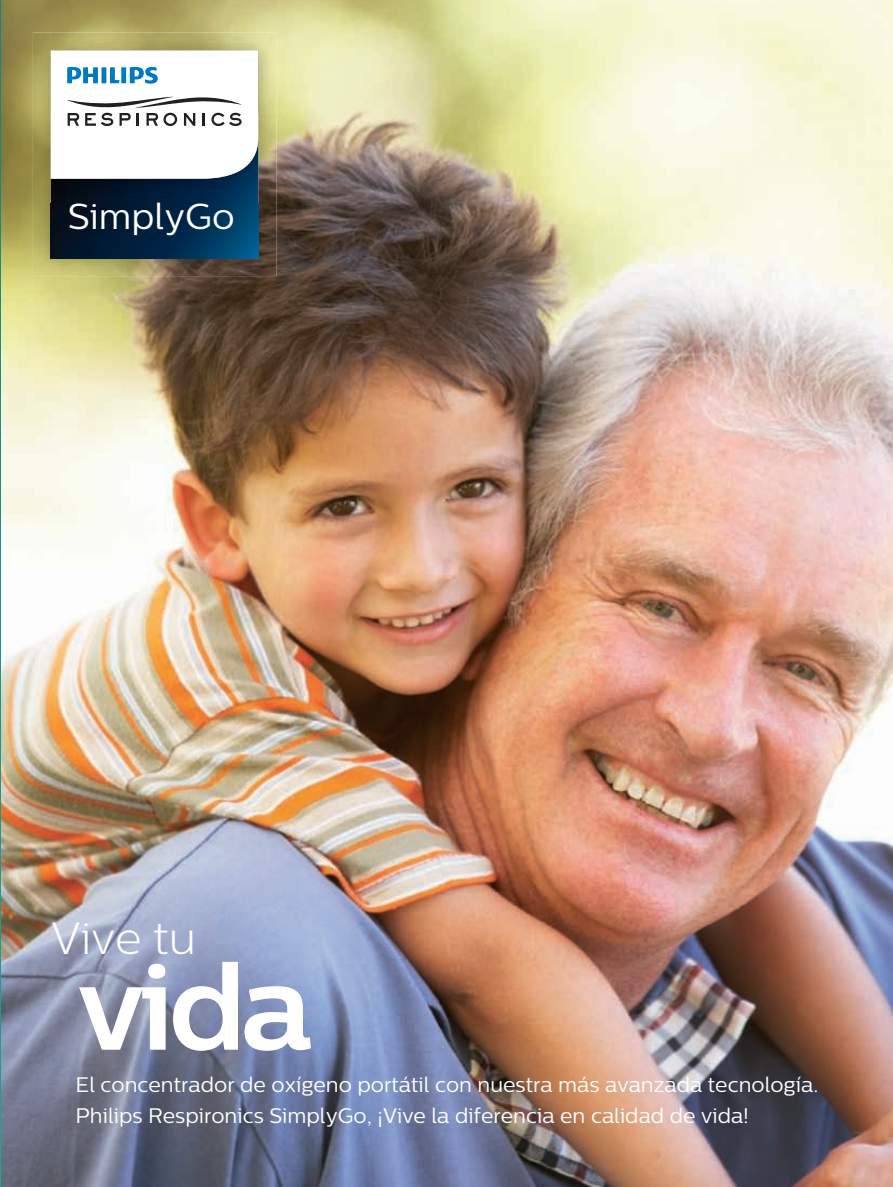
<style>
.page{position:relative;width:893px;height:1187px;background:#fff}
.page>*{position:absolute;margin:0;border:0;box-sizing:border-box;transform-origin:0 0}
.t1{font:700 120px "Centrale Sans";color:#fff}
.t2{font:300 45px "Centrale Sans";color:#fff}
.t3{font:36px "Centrale Sans";color:#fff}
.t4{font:21px/30.8px "Centrale Sans";color:#fff}
</style>
<div class="page">
<img style="left:1px;top:0;width:892px;height:1186px">
<svg style="left:0;top:1px;width:1px;height:1184px"></svg>
<img style="left:33px;top:32px;width:243px;height:244px">
<img style="left:258px;top:204px;width:1px;height:54px">
<svg style="left:51px;top:204px;width:207px;height:54px;background:#002644"></svg>
<img style="left:51px;top:179px;width:207px;height:25px">
<svg style="left:51px;top:50px;width:207px;height:129px"></svg>
<h3 class="t3" style="left:68px;top:196px;width:169px">SimplyGo</h3>
<h2 class="t2" style="left:51px;top:913px;width:147px">Vive tu</h2>
<h1 class="t1" style="left:78px;top:934px;width:236px">vida</h1>
<p class="t4" style="left:76px;top:1068px;width:744px">El concentrador de oxígeno portátil con nuestra más avanzada tecnología.<br>Philips Respironics SimplyGo, ¡Vive la diferencia en calidad de vida!</p>
</div>
